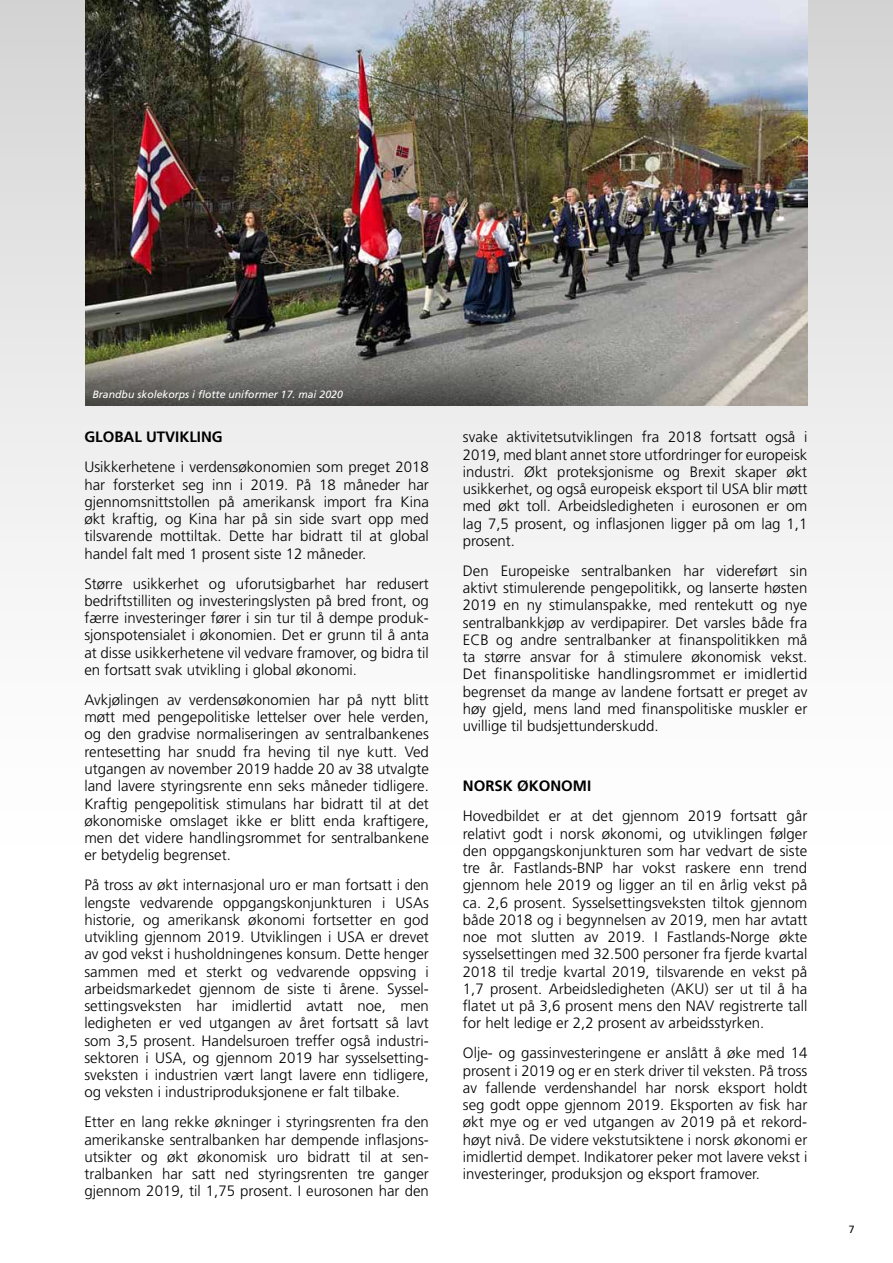
<style>
.page{position:relative;width:893px;height:1263px;background:#fff}
.page>*{position:absolute;margin:0;border:0;box-sizing:border-box;transform-origin:0 0}
.t1{font:300 15px/17.2px "Frutiger";color:#000;text-align:justify}
.t2{font:700 15px "Frutiger";color:#000}
.t3{font:italic 10.5px "Frutiger";color:#fff}
.t4{font:10.5px "Frutiger";color:#000}
</style>
<div class="page">
<div style="left:0;top:0;width:893px;height:1263px;background:linear-gradient(to bottom,#dbdbdb,#fff)"></div>
<img style="left:85px;top:0;width:723px;height:313px">
<svg style="left:85px;top:313px;width:723px;height:93px;background:#807f79"></svg>
<p class="t3" style="left:92px;top:388px;width:252px">Brandbu skolekorps i flotte uniformer 17. mai 2020</p>
<p class="t2" style="left:84px;top:428px;width:140px">GLOBAL UTVIKLING</p>
<p class="t1" style="left:84px;top:459px;width:346px">Usikkerhetene i verdensøkonomien som preget 2018 har forsterket seg inn i 2019. På 18 måneder har gjennomsnittstollen på amerikansk import fra Kina økt kraftig, og Kina har på sin side svart opp med tilsvarende mottiltak. Dette har bidratt til at global handel falt med 1 prosent siste 12 måneder.</p>
<p class="t1" style="left:84px;top:575px;width:346px">Større usikkerhet og uforutsigbarhet har redusert bedriftstilliten og investeringslysten på bred front, og færre investeringer fører i sin tur til å dempe produk&shy;sjonspotensialet i økonomien. Det er grunn til å anta at disse usikkerhetene vil vedvare framover, og bidra til en fortsatt svak utvikling i global økonomi.</p>
<p class="t1" style="left:84px;top:691px;width:346px">Avkjølingen av verdensøkonomien har på nytt blitt møtt med pengepolitiske lettelser over hele verden, og den gradvise normaliseringen av sentralbankenes rentesetting har snudd fra heving til nye kutt. Ved utgangen av november 2019 hadde 20 av 38 utvalgte land lavere styringsrente enn seks måneder tidligere.<br>Kraftig pengepolitisk stimulans har bidratt til at det økonomiske omslaget ikke er blitt enda kraftigere, men det videre handlingsrommet for sentralbankene er betydelig begrenset.</p>
<p class="t1" style="left:84px;top:877px;width:346px">På tross av økt internasjonal uro er man fortsatt i den lengste vedvarende oppgangskonjunkturen i USAs historie, og amerikansk økonomi fortsetter en god utvikling gjennom 2019. Utviklingen i USA er drevet av god vekst i husholdningenes konsum. Dette henger sammen med et sterkt og vedvarende oppsving i arbeidsmarkedet gjennom de siste ti årene. Syssel&shy;settingsveksten har imidlertid avtatt noe, men ledigheten er ved utgangen av året fortsatt så lavt som 3,5 prosent. Handelsuroen treffer også industri&shy;sektoren i USA, og gjennom 2019 har sysselsetting&shy;sveksten i industrien vært langt lavere enn tidligere, og veksten i industriproduksjonene er falt tilbake.</p>
<p class="t1" style="left:84px;top:1114px;width:346px">Etter en lang rekke økninger i styringsrenten fra den amerikanske sentralbanken har dempende inflasjons&shy;utsikter og økt økonomisk uro bidratt til at sen&shy;tralbanken har satt ned styringsrenten tre ganger gjennom 2019, til 1,75 prosent. I eurosonen har den</p>
<p class="t1" style="left:463px;top:429px;width:346px">svake aktivitetsutviklingen fra 2018 fortsatt også i 2019, med blant annet store utfordringer for europeisk industri. Økt proteksjonisme og Brexit skaper økt usikkerhet, og også europeisk eksport til USA blir møtt med økt toll. Arbeidsledigheten i eurosonen er om lag 7,5 prosent, og inflasjonen ligger på om lag 1,1 prosent.</p>
<p class="t1" style="left:463px;top:562px;width:346px">Den Europeiske sentralbanken har videreført sin aktivt stimulerende pengepolitikk, og lanserte høsten 2019 en ny stimulanspakke, med rentekutt og nye sentralbankkjøp av verdipapirer. Det varsles både fra ECB og andre sentralbanker at finanspolitikken må ta større ansvar for å stimulere økonomisk vekst.<br>Det finanspolitiske handlingsrommet er imidlertid begrenset da mange av landene fortsatt er preget av høy gjeld, mens land med finanspolitiske muskler er uvillige til budsjettunderskudd.</p>
<p class="t2" style="left:463px;top:777px;width:130px">NORSK ØKONOMI</p>
<p class="t1" style="left:463px;top:808px;width:346px">Hovedbildet er at det gjennom 2019 fortsatt går relativt godt i norsk økonomi, og utviklingen følger den oppgangskonjunkturen som har vedvart de siste tre år. Fastlands-BNP har vokst raskere enn trend gjennom hele 2019 og ligger an til en årlig vekst på ca. 2,6 prosent. Sysselsettingsveksten tiltok gjennom både 2018 og i begynnelsen av 2019, men har avtatt noe mot slutten av 2019. I Fastlands-Norge økte sysselsettingen med 32.500 personer fra fjerde kvartal 2018 til tredje kvartal 2019, tilsvarende en vekst på 1,7 prosent. Arbeidsledigheten (AKU) ser ut til å ha flatet ut på 3,6 prosent mens den NAV registrerte tall for helt ledige er 2,2 prosent av arbeidsstyrken.</p>
<p class="t1" style="left:463px;top:1045px;width:346px">Olje- og gassinvesteringene er anslått å øke med 14 prosent i 2019 og er en sterk driver til veksten. På tross av fallende verdenshandel har norsk eksport holdt seg godt oppe gjennom 2019. Eksporten av fisk har økt mye og er ved utgangen av 2019 på et rekord&shy;høyt nivå. De videre vekstutsiktene i norsk økonomi er imidlertid dempet. Indikatorer peker mot lavere vekst i investeringer, produksjon og eksport framover.</p>
<p class="t4" style="left:849px;top:1223px;width:7px">7</p>
</div>
